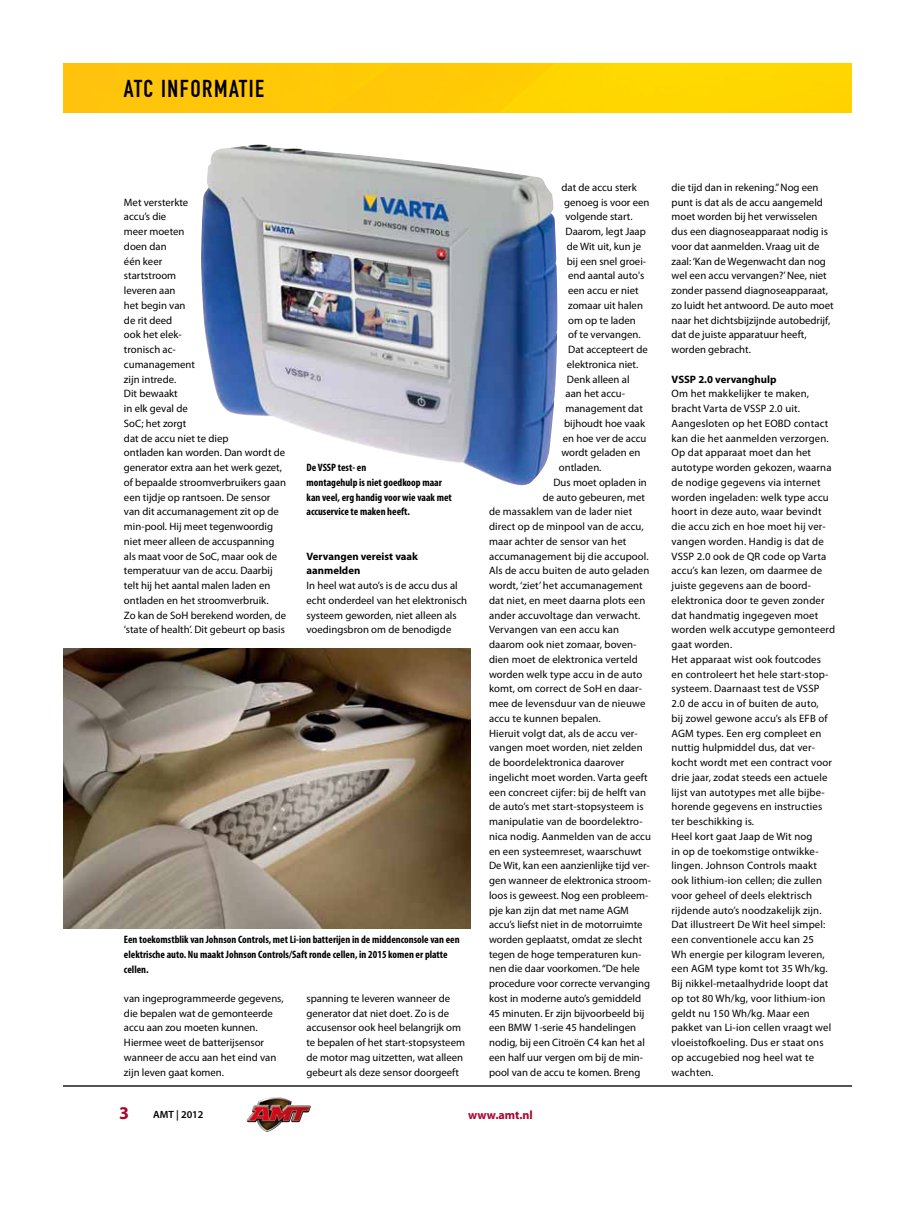
<style>
.page{position:relative;width:915px;height:1212px;background:#fff}
.page>*{position:absolute;margin:0;border:0;box-sizing:border-box;transform-origin:0 0}
.t1{font:24.15px "DIN Engschrift Std";letter-spacing:.065em;color:#000}
.t2{font:700 18px "Myriad Pro";color:#aa052e}
.t3{font:700 12px "Myriad Pro";color:#aa052e}
.t4{font:10.65px/14.7px "Myriad Pro";color:#000}
.t5{font:700 condensed 10.65px/14.7px "Myriad Pro";color:#000}
.t6{font:700 10.65px/14.7px "Myriad Pro";color:#000}
.t7{font:600 10.5px "Myriad Pro";color:#000}
</style>
<div class="page">
<img style="left:247px;top:1097px;width:63px;height:35px">
<hr style="left:64px;top:1085px;width:786px;height:1px;background:#000">
<img style="left:64px;top:64px;width:786px;height:48px">
<img style="left:201px;top:144px;width:356px;height:342px">
<img style="left:64px;top:648px;width:406px;height:280px">
<h1 class="t1" style="left:124px;top:75px;width:142px">ATC INFORMATIE</h1>
<p class="t4" style="left:124px;top:195px;width:164px">Met versterkte<br>accu’s die<br>meer moeten<br>doen dan<br>één keer<br>startstroom<br>leveren aan<br>het begin van<br>de rit deed<br>ook het elek-<br>tronisch ac-<br>cumanagement<br>zijn intrede.<br>Dit bewaakt<br>in elk geval de<br>SoC; het zorgt<br>dat de accu niet te diep<br>ontladen kan worden. Dan wordt de generator extra aan het werk gezet, of bepaalde stroomverbruikers gaan een tijdje op rantsoen. De sensor van dit accumanagement zit op de min-pool. Hij meet tegenwoordig niet meer alleen de accuspanning als maat voor de SoC, maar ook de temperatuur van de accu. Daarbij telt hij het aantal malen laden en ontladen en het stroomverbruik.<br>Zo kan de SoH berekend worden, de ‘state of health’. Dit gebeurt op basis</p>
<p class="t5" style="left:306px;top:460px;width:147px">De VSSP test- en<br>montagehulp is niet goedkoop maar kan veel, erg handig voor wie vaak met accuservice te maken heeft.</p>
<p class="t6" style="left:306px;top:548px;width:113px">Vervangen vereist vaak aanmelden</p>
<p class="t4" style="left:306px;top:578px;width:162px">In heel wat auto’s is de accu dus al echt onderdeel van het elektronisch systeem geworden, niet alleen als voedingsbron om de benodigde</p>
<p class="t5" style="left:124px;top:932px;width:337px">Een toekomstblik van Johnson Controls, met Li-ion batterijen in de middenconsole van een elektrische auto. Nu maakt Johnson Controls/Saft ronde cellen, in 2015 komen er platte cellen.</p>
<p class="t4" style="left:124px;top:991px;width:161px">van ingeprogrammeerde gegevens, die bepalen wat de gemonteerde accu aan zou moeten kunnen.<br>Hiermee weet de batterijsensor wanneer de accu aan het eind van zijn leven gaat komen.</p>
<p class="t4" style="left:306px;top:991px;width:160px">spanning te leveren wanneer de generator dat niet doet. Zo is de accusensor ook heel belangrijk om te bepalen of het start-stopsysteem de motor mag uitzetten, wat alleen gebeurt als deze sensor doorgeeft</p>
<p class="t4" style="left:561px;top:180px;width:77px">dat de accu sterk</p>
<p class="t4" style="left:564px;top:195px;width:87px">genoeg is voor een</p>
<p class="t4" style="left:565px;top:209px;width:68px">volgende start.</p>
<p class="t4" style="left:565px;top:224px;width:82px">Daarom, legt Jaap</p>
<p class="t4" style="left:566px;top:239px;width:76px">de Wit uit, kun je</p>
<p class="t4" style="left:566px;top:254px;width:81px">bij een snel groei-</p>
<p class="t4" style="left:568px;top:268px;width:78px">end aantal auto's</p>
<p class="t4" style="left:568px;top:283px;width:72px">een accu er niet</p>
<p class="t4" style="left:568px;top:298px;width:76px">zomaar uit halen</p>
<p class="t4" style="left:568px;top:312px;width:69px">om op te laden</p>
<p class="t4" style="left:568px;top:327px;width:74px">of te vervangen.</p>
<p class="t4" style="left:568px;top:342px;width:81px">Dat accepteert de</p>
<p class="t4" style="left:566px;top:357px;width:73px">elektronica niet.</p>
<p class="t4" style="left:566px;top:371px;width:64px">Denk alleen al</p>
<p class="t4" style="left:565px;top:386px;width:61px">aan het accu-</p>
<p class="t4" style="left:565px;top:401px;width:79px">management dat</p>
<p class="t4" style="left:564px;top:416px;width:82px">bijhoudt hoe vaak</p>
<p class="t4" style="left:562px;top:430px;width:85px">en hoe ver de accu</p>
<p class="t4" style="left:561px;top:445px;width:80px">wordt geladen en</p>
<p class="t4" style="left:558px;top:460px;width:44px">ontladen.</p>
<p class="t4" style="left:553px;top:475px;width:95px">Dus moet opladen in</p>
<p class="t4" style="left:542px;top:489px;width:104px">de auto gebeuren, met</p>
<p class="t4" style="left:489px;top:504px;width:145px">de massaklem van de lader niet</p>
<p class="t4" style="left:489px;top:519px;width:156px">direct op de minpool van de accu,</p>
<p class="t4" style="left:489px;top:534px;width:139px">maar achter de sensor van het</p>
<p class="t4" style="left:489px;top:548px;width:161px">accumanagement bij die accupool.</p>
<p class="t4" style="left:489px;top:563px;width:162px">Als de accu buiten de auto geladen</p>
<p class="t4" style="left:489px;top:578px;width:155px">wordt, ‘ziet’ het accumanagement</p>
<p class="t4" style="left:489px;top:593px;width:158px">dat niet, en meet daarna plots een</p>
<p class="t4" style="left:489px;top:607px;width:153px">ander accuvoltage dan verwacht.</p>
<p class="t4" style="left:489px;top:622px;width:132px">Vervangen van een accu kan</p>
<p class="t4" style="left:489px;top:637px;width:149px">daarom ook niet zomaar, boven-</p>
<p class="t4" style="left:489px;top:652px;width:150px">dien moet de elektronica verteld</p>
<p class="t4" style="left:489px;top:666px;width:155px">worden welk type accu in de auto</p>
<p class="t4" style="left:489px;top:681px;width:154px">komt, om correct de SoH en daar-</p>
<p class="t4" style="left:489px;top:696px;width:158px">mee de levensduur van de nieuwe</p>
<p class="t4" style="left:489px;top:711px;width:113px">accu te kunnen bepalen.</p>
<p class="t4" style="left:489px;top:725px;width:150px">Hieruit volgt dat, als de accu ver-</p>
<p class="t4" style="left:489px;top:740px;width:155px">vangen moet worden, niet zelden</p>
<p class="t4" style="left:489px;top:755px;width:137px">de boordelektronica daarover</p>
<p class="t4" style="left:489px;top:770px;width:160px">ingelicht moet worden. Varta geeft</p>
<p class="t4" style="left:489px;top:784px;width:158px">een concreet cijfer: bij de helft van</p>
<p class="t4" style="left:489px;top:799px;width:156px">de auto’s met start-stopsysteem is</p>
<p class="t4" style="left:489px;top:814px;width:155px">manipulatie van de boordelektro-</p>
<p class="t4" style="left:489px;top:829px;width:163px">nica nodig. Aanmelden van de accu</p>
<p class="t4" style="left:489px;top:843px;width:154px">en een systeemreset, waarschuwt</p>
<p class="t4" style="left:489px;top:858px;width:162px">De Wit, kan een aanzienlijke tijd ver-</p>
<p class="t4" style="left:489px;top:873px;width:163px">gen wanneer de elektronica stroom-</p>
<p class="t4" style="left:489px;top:888px;width:161px">loos is geweest. Nog een probleem-</p>
<p class="t4" style="left:489px;top:902px;width:141px">pje kan zijn dat met name AGM</p>
<p class="t4" style="left:489px;top:917px;width:155px">accu’s liefst niet in de motorruimte</p>
<p class="t4" style="left:489px;top:932px;width:155px">worden geplaatst, omdat ze slecht</p>
<p class="t4" style="left:489px;top:947px;width:154px">tegen de hoge temperaturen kun-</p>
<p class="t4" style="left:489px;top:961px;width:152px">nen die daar voorkomen. “De hele</p>
<p class="t4" style="left:489px;top:976px;width:162px">procedure voor correcte vervanging</p>
<p class="t4" style="left:489px;top:991px;width:154px">kost in moderne auto’s gemiddeld</p>
<p class="t4" style="left:489px;top:1005px;width:157px">45 minuten. Er zijn bijvoorbeeld bij</p>
<p class="t4" style="left:489px;top:1020px;width:148px">een BMW 1-serie 45 handelingen</p>
<p class="t4" style="left:489px;top:1035px;width:157px">nodig, bij een Citroën C4 kan het al</p>
<p class="t4" style="left:489px;top:1050px;width:156px">een half uur vergen om bij de min-</p>
<p class="t4" style="left:489px;top:1064px;width:153px">pool van de accu te komen. Breng</p>
<h2 class="t2" style="left:119px;top:1101px;width:11px">3</h2>
<p class="t7" style="left:153px;top:1107px;width:52px">AMT | 2012</p>
<p class="t3" style="left:468px;top:1107px;width:66px">www.amt.nl</p>
<p class="t4" style="left:671px;top:180px;width:164px">die tijd dan in rekening.” Nog een punt is dat als de accu aangemeld moet worden bij het verwisselen dus een diagnoseapparaat nodig is voor dat aanmelden. Vraag uit de zaal: ‘Kan de Wegenwacht dan nog wel een accu vervangen?’ Nee, niet zonder passend diagnoseapparaat, zo luidt het antwoord. De auto moet naar het dichtsbijzijnde autobedrijf, dat de juiste apparatuur heeft, worden gebracht.</p>
<p class="t6" style="left:671px;top:371px;width:106px">VSSP 2.0 vervanghulp</p>
<p class="t4" style="left:671px;top:386px;width:165px">Om het makkelijker te maken, bracht Varta de VSSP 2.0 uit.<br>Aangesloten op het EOBD contact kan die het aanmelden verzorgen.<br>Op dat apparaat moet dan het autotype worden gekozen, waarna de nodige gegevens via internet worden ingeladen: welk type accu hoort in deze auto, waar bevindt die accu zich en hoe moet hij ver&shy;vangen worden. Handig is dat de<br>VSSP 2.0 ook de QR code op Varta accu’s kan lezen, om daarmee de juiste gegevens aan de boord&shy;elektronica door te geven zonder dat handmatig ingegeven moet worden welk accutype gemonteerd gaat worden.<br>Het apparaat wist ook foutcodes en controleert het hele start-stop&shy;systeem. Daarnaast test de VSSP<br>2.0 de accu in of buiten de auto,<br>bij zowel gewone accu’s als EFB of<br>AGM types. Een erg compleet en nuttig hulpmiddel dus, dat ver&shy;kocht wordt met een contract voor drie jaar, zodat steeds een actuele lijst van autotypes met alle bijbe&shy;horende gegevens en instructies ter beschikking is.<br>Heel kort gaat Jaap de Wit nog<br>in op de toekomstige ontwikke&shy;lingen. Johnson Controls maakt ook lithium-ion cellen; die zullen voor geheel of deels elektrisch rijdende auto’s noodzakelijk zijn.<br>Dat illustreert De Wit heel simpel: een conventionele accu kan 25<br>Wh energie per kilogram leveren, een AGM type komt tot 35 Wh/kg.<br>Bij nikkel-metaalhydride loopt dat op tot 80 Wh/kg, voor lithium-ion geldt nu 150 Wh/kg. Maar een pakket van Li-ion cellen vraagt wel vloeistofkoeling. Dus er staat ons op accugebied nog heel wat te wachten.</p>
</div>
